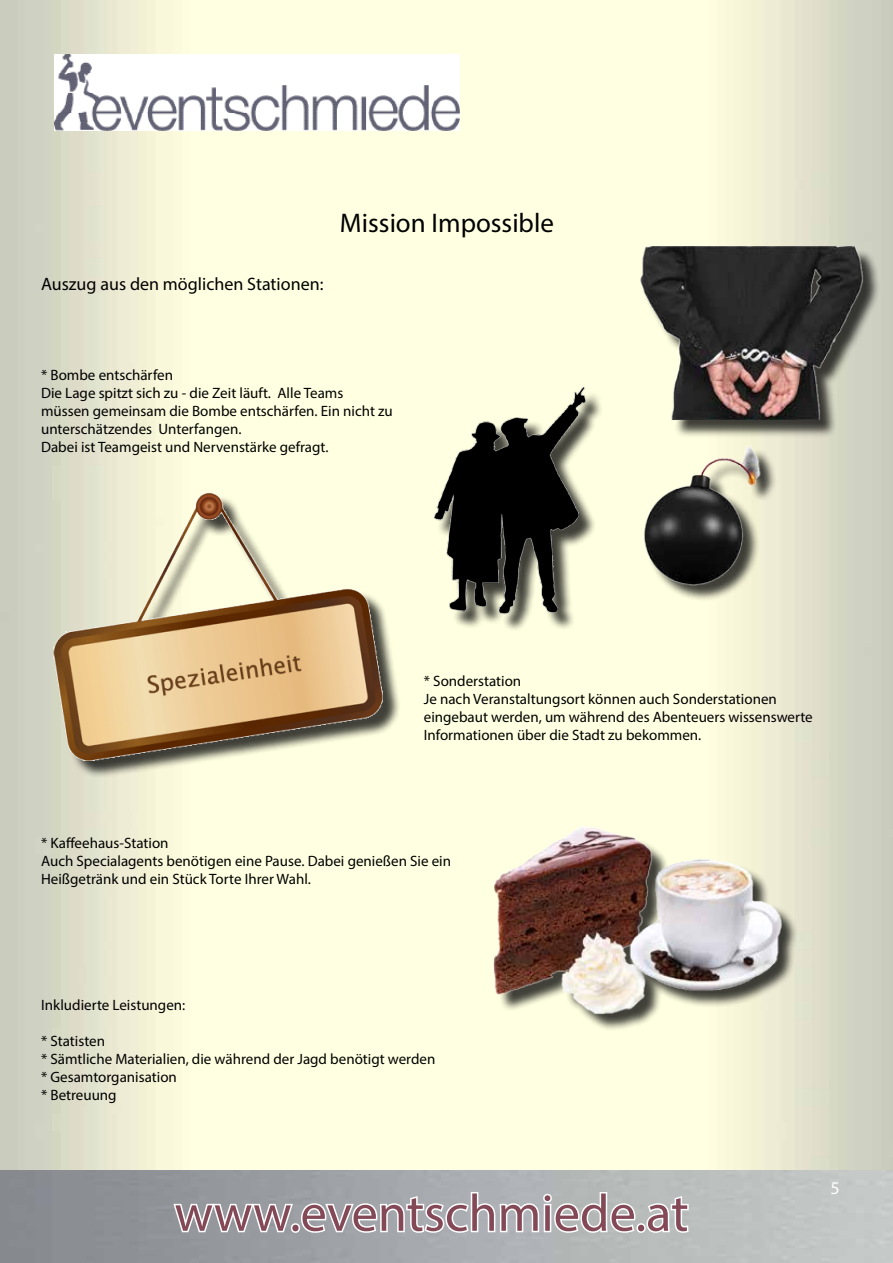
<style>
.page{position:relative;width:893px;height:1263px;background:#fff}
.page>*{position:absolute;margin:0;border:0;box-sizing:border-box;transform-origin:0 0}
.t1{font:52.5px "Myriad Pro";color:#834957}
.t2{font:27px "Myriad Pro";color:#000}
.t3{font:18px "Myriad Pro";color:#000}
.t4{font:18px "Myriad Pro";color:#fff}
.t5{font:15px/18px "Myriad Pro";color:#000}
</style>
<div class="page">
<img style="left:0;top:0;width:893px;height:1170px">
<img style="left:54px;top:54px;width:405px;height:76px">
<svg style="left:172px;top:1190px;width:465px;height:44px"></svg>
<div style="left:636px;top:1223px;width:10px;height:10px;border:3px solid #fff;border-radius:50%"></div>
<svg style="left:645px;top:1194px;width:45px;height:40px"></svg>
<div style="left:436px;top:390px;width:167px;height:242px;background:#000;opacity:.75"></div>
<img style="left:420px;top:384px;width:197px;height:234px">
<img style="left:40px;top:481px;width:360px;height:301px">
<div style="left:646px;top:449px;width:132px;height:153px;background:#000;opacity:.75"></div>
<img style="left:612px;top:425px;width:169px;height:169px">
<div style="left:643px;top:249px;width:237px;height:189px;background:#000;opacity:.75"></div>
<img style="left:626px;top:247px;width:253px;height:172px">
<img style="left:483px;top:816px;width:189px;height:212px">
<div style="left:632px;top:862px;width:166px;height:146px;background:#000;opacity:.75"></div>
<img style="left:625px;top:840px;width:159px;height:175px">
<p class="t3" style="left:41px;top:273px;width:284px">Auszug aus den möglichen Stationen:</p>
<h2 class="t2" style="left:340px;top:206px;width:215px">Mission Impossible</h2>
<p class="t5" style="left:41px;top:365px;width:353px">* Bombe entschärfen<br>Die Lage spitzt sich zu - die Zeit läuft. Alle Teams müssen gemeinsam die Bombe entschärfen. Ein nicht zu unterschätzendes Unterfangen.<br>Dabei ist Teamgeist und Nervenstärke gefragt.</p>
<p class="t5" style="left:424px;top:671px;width:390px">* Sonderstation<br>Je nach Veranstaltungsort können auch Sonderstationen eingebaut werden, um während des Abenteuers wissenswerte Informationen über die Stadt zu bekommen.</p>
<p class="t5" style="left:41px;top:833px;width:411px">* Kaffeehaus-Station<br>Auch Specialagents benötigen eine Pause. Dabei genießen Sie ein<br>Heißgetränk und ein Stück Torte Ihrer Wahl.</p>
<p class="t5" style="left:41px;top:995px;width:146px">Inkludierte Leistungen:</p>
<p class="t5" style="left:41px;top:1031px;width:396px">* Statisten<br>* Sämtliche Materialien, die während der Jagd benötigt werden * Gesamtorganisation<br>* Betreuung</p>
<h1 class="t1" style="left:174px;top:1181px;width:516px">www.eventschmiede.at</h1>
<p class="t4" style="left:831px;top:1176px;width:11px">5</p>
</div>
